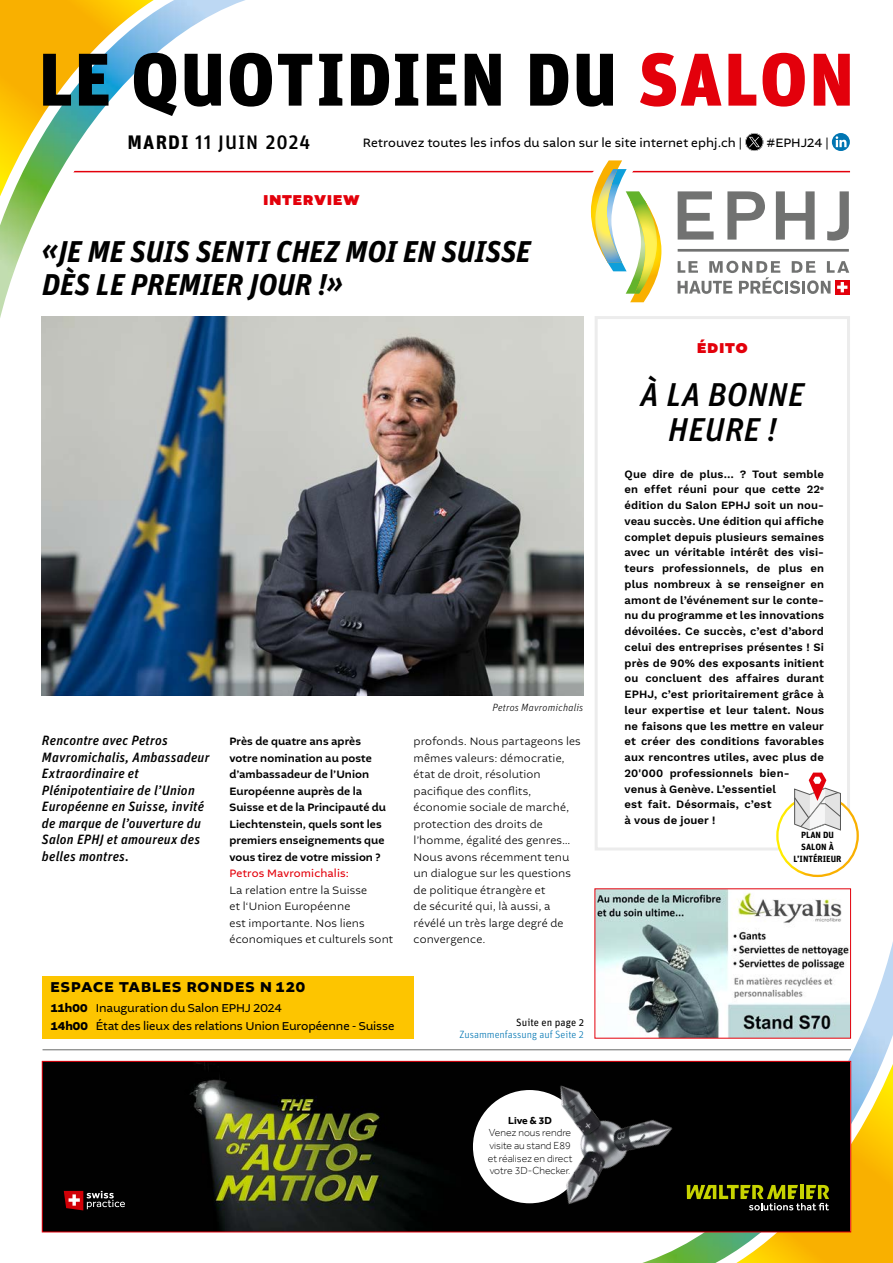
<style>
.page{position:relative;width:893px;height:1263px;background:#fff}
.page>*{position:absolute;margin:0;border:0;box-sizing:border-box;transform-origin:0 0}
.t1{font:900 74.4px "Unit Pro";letter-spacing:.015em;color:#000}
.t2{font:italic 500 33px/34.5px "Unit Pro";letter-spacing:.01em;color:#000;text-align:center}
.t3{font:italic 700 30px/33px "Unit Pro";color:#000}
.t4{font:500 19.5px "Unit Pro";letter-spacing:.045em;color:#000}
.t5{font:700 15px "Altivo";letter-spacing:.065em;color:#000}
.SurTitre{font:900 15px "Altivo";letter-spacing:.065em;color:#e3000b}
.Chapeau_24{font:italic 500 13.5px/16.5px "Unit Pro";letter-spacing:.015em;color:#000}
.t6{font:12.75px "Altivo";letter-spacing:.01em;color:#000}
.t7{font:12px "Altivo";letter-spacing:-.01em;color:#000}
.Edito{font:600 11.25px/15.8px "Work Sans";letter-spacing:.01em;color:#000}
.Texte{font:300 11.25px/16.5px "Altivo";letter-spacing:.01em;color:#000}
.Texte-2{font:500 11.25px/16.5px "Altivo";letter-spacing:.005em;color:#000}
.t8{font:300 10.5px/12.6px "Effra";color:#000}
.t9{font:300 10.5px "Unit Pro";color:#0075b2}
.Legendes_24{font:italic 300 10.5px "Unit Pro";letter-spacing:.02em;color:#000}
.t10{font:10.5px "Unit Pro";color:#000}
.t11{font:700 10.5px "Walter Meier";color:#000}
.t12{font:700 9px "Unit Pro";color:#000}
.s1{color:#e3000b}
.s2{font-weight:700}
.s3{font-weight:400;color:#e3000b}
</style>
<div class="page">
<div style="left:595px;top:316px;width:255px;height:534px;background:#fff;border:3px solid #ececec"></div>
<hr style="left:43px;top:171px;width:807px;height:1px;background:#e3000b">
<img style="left:42px;top:316px;width:542px;height:380px">
<svg style="left:41px;top:170px;width:282px;height:249px;fill:#cbcbc6"></svg>
<svg style="left:0;top:0;width:247px;height:338px"></svg>
<svg style="left:570px;top:842px;width:323px;height:421px"></svg>
<svg style="left:678px;top:191px;width:36px;height:49px"></svg>
<svg style="left:727px;top:191px;width:38px;height:49px"></svg>
<svg style="left:776px;top:191px;width:39px;height:49px"></svg>
<svg style="left:827px;top:191px;width:22px;height:50px"></svg>
<svg style="left:591px;top:160px;width:70px;height:142px"></svg>
<svg style="left:678px;top:261px;width:171px;height:33px"></svg>
<hr style="left:678px;top:249px;width:171px;height:3px;background:#717271">
<svg style="left:745px;top:133px;width:18px;height:18px"></svg>
<div style="left:745px;top:133px;width:18px;height:18px;border:1px solid #fff;border-radius:50%"></div>
<svg style="left:749px;top:137px;width:11px;height:10px"></svg>
<svg style="left:832px;top:133px;width:18px;height:18px"></svg>
<svg style="left:836px;top:136px;width:10px;height:11px"></svg>
<div style="left:42px;top:976px;width:372px;height:62px;background:#fdc500"></div>
<div style="left:777px;top:796px;width:81px;height:80px;background:#fff;border-radius:50%"></div>
<div style="left:776px;top:794px;width:83px;height:83px;border:2px solid #fff;border-radius:50%"></div>
<svg style="left:793px;top:773px;width:48px;height:58px"></svg>
<hr style="left:43px;top:1049px;width:808px;height:1px;background:#7a7b7a">
<svg style="left:42px;top:1061px;width:809px;height:171px;background:#27261d"></svg>
<svg style="left:594px;top:888px;width:257px;height:151px"></svg>
<p class="t1" style="left:39px;top:24px;width:817px">LE QUOTIDIEN DU <span class="s1">SALON</span></p>
<p class="t6" style="left:363px;top:134px;width:381px">Retrouvez toutes les infos du salon sur le site internet ephj.ch |</p>
<p class="t6" style="left:766px;top:134px;width:64px">#EPHJ24 |</p>
<p class="t4" style="left:128px;top:129px;width:184px"><span class="s2">MARDI</span> 11 JUIN 2024</p>
<p class="SurTitre" style="left:263px;top:190px;width:98px">INTERVIEW</p>
<p class="t3" style="left:42px;top:233px;width:490px">«JE ME SUIS SENTI CHEZ MOI EN SUISSE<br>DÈS LE PREMIER JOUR !»</p>
<p class="Legendes_24" style="left:493px;top:701px;width:92px">Petros Mavromichalis</p>
<p class="Chapeau_24" style="left:42px;top:731px;width:169px">Rencontre avec Petros<br>Mavromichalis, Ambassadeur<br>Extraordinaire et<br>Plénipotentiaire de l’Union<br>Européenne en Suisse, invité de marque de l’ouverture du<br>Salon EPHJ et amoureux des belles montres.</p>
<p class="Texte" style="left:414px;top:733px;width:169px">profonds. Nous partageons les mêmes valeurs: démocratie, état de droit, résolution pacifique des conflits, économie sociale de marché, protection des droits de l’homme, égalité des genres…<br>Nous avons récemment tenu un dialogue sur les questions de politique étrangère et<br>de sécurité qui, là aussi, a révélé un très large degré de convergence.</p>
<p class="Texte-2" style="left:229px;top:733px;width:158px">Près de quatre ans après votre nomination au poste d’ambassadeur de l’Union<br>Européenne auprès de la<br>Suisse et de la Principauté du<br>Liechtenstein, quels sont les premiers enseignements que vous tirez de votre mission ?</p>
<p class="Texte" style="left:229px;top:865px;width:165px"><span class="s3">Petros Mavromichalis:<br></span>La relation entre la Suisse<br>et l‘Union Européenne<br>est importante. Nos liens économiques et culturels sont</p>
<p class="t5" style="left:50px;top:977px;width:256px">ESPACE TABLES RONDES N 120</p>
<p class="t7" style="left:50px;top:1000px;width:233px"><span class="s2">11h00</span> Inauguration du Salon EPHJ 2024</p>
<p class="t7" style="left:50px;top:1018px;width:345px"><span class="s2">14h00</span> État des lieux des relations Union Européenne - Suisse</p>
<p class="t10" style="left:516px;top:1015px;width:69px">Suite en page 2</p>
<p class="t9" style="left:459px;top:1028px;width:126px">Zusammenfassung auf Seite 2</p>
<p class="t11" style="left:508px;top:1114px;width:45px">Live &amp; 3D</p>
<p class="t8" style="left:488px;top:1126px;width:86px">Venez nous rendre visite au stand E89 et réalisez en direct votre 3D-Checker.</p>
<p class="SurTitre" style="left:697px;top:338px;width:52px">ÉDITO</p>
<p class="t2" style="left:641px;top:375px;width:165px">À LA BONNE<br>HEURE !</p>
<p class="Edito" style="left:624px;top:466px;width:201px">Que dire de plus… ? Tout semble en effet réuni pour que cette 22<sup>e </sup>édition du Salon EPHJ soit un nou&shy;veau succès. Une édition qui affiche complet depuis plusieurs semaines avec un véritable intérêt des visi&shy;teurs professionnels, de plus en plus nombreux à se renseigner en amont de l’événement sur le conte&shy;nu du programme et les innovations dévoilées. Ce succès, c’est d’abord celui des entreprises présentes ! Si près de 90% des exposants initient ou concluent des affaires durant<br>EPHJ, c’est prioritairement grâce à leur expertise et leur talent. Nous ne faisons que les mettre en valeur et créer des conditions favorables aux rencontres utiles, avec plus de<br>20'000 professionnels bien&shy;venus à Genève. L’essentiel<br>est fait. Désormais, c’est<br>à vous de jouer !</p>
<p class="t12" style="left:801px;top:828px;width:34px">PLAN DU</p>
<p class="t12" style="left:801px;top:840px;width:34px">SALON À</p>
<p class="t12" style="left:794px;top:852px;width:49px">L’INTÉRIEUR</p>
</div>
